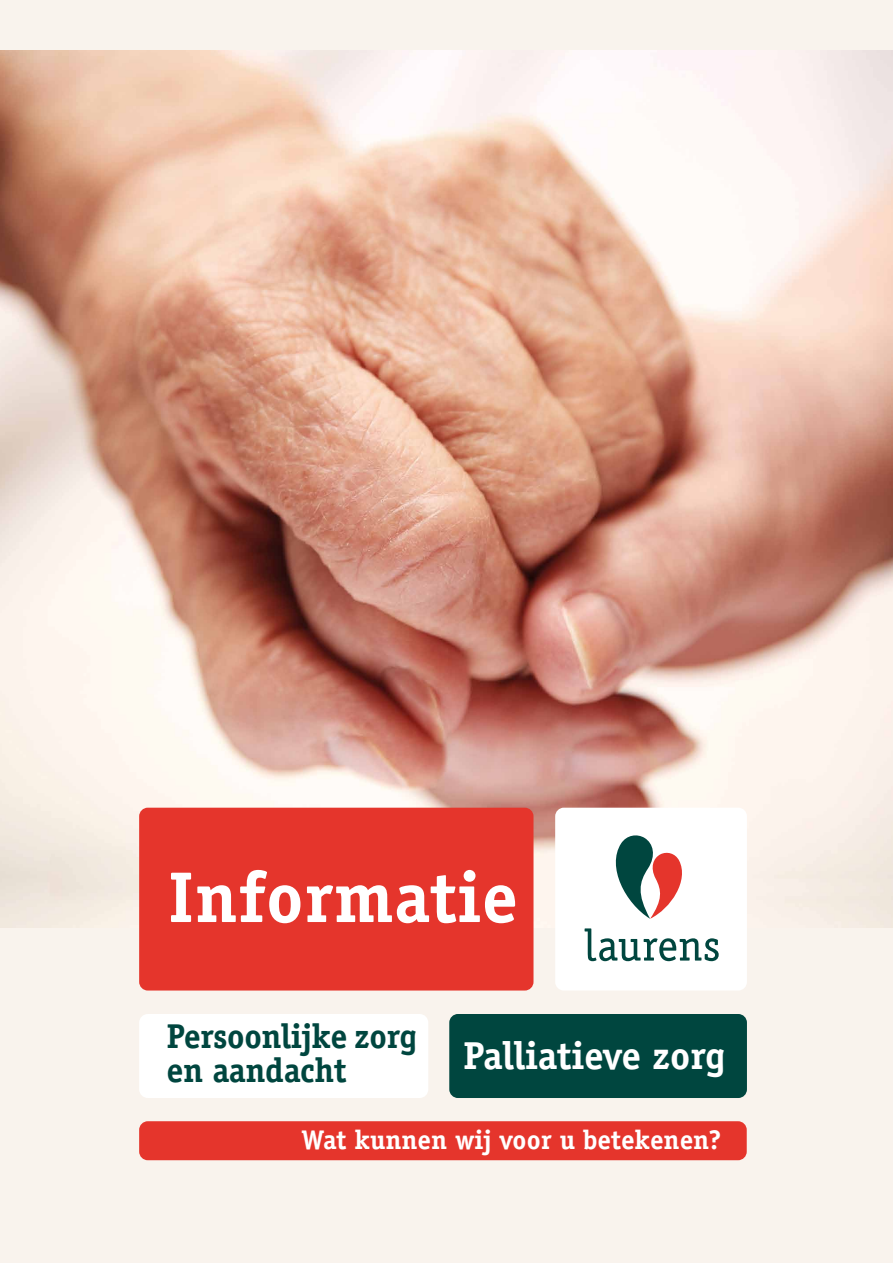
<style>
.page{position:relative;width:893px;height:1263px;background:#f9f3ed}
.page>*{position:absolute;margin:0;border:0;box-sizing:border-box;transform-origin:0 0}
.t1{font:700 72px "Officina Serif";letter-spacing:.005em;color:#fff}
.t2{font:700 39px "Officina Serif";letter-spacing:-.005em;color:#fff}
.t3{font:700 34.5px/34.5px "Officina Serif";letter-spacing:-.01em;color:#00463f}
.t4{font:700 27px "Officina Serif";color:#fff}
</style>
<div class="page">
<img style="left:0;top:51px;width:893px;height:876px">
<div style="left:555px;top:808px;width:192px;height:182px;background:#fff;border-radius:9px"></div>
<div style="left:139px;top:1121px;width:608px;height:39px;background:#e5352c;border-radius:9px"></div>
<div style="left:139px;top:808px;width:394px;height:182px;background:#e5352c;border-radius:9px"></div>
<svg style="left:615px;top:835px;width:67px;height:84px"></svg>
<svg style="left:585px;top:928px;width:134px;height:33px"></svg>
<div style="left:139px;top:1014px;width:289px;height:84px;background:#fff;border-radius:9px"></div>
<div style="left:449px;top:1014px;width:298px;height:84px;background:#00463f;border-radius:9px"></div>
<h1 class="t1" style="left:168px;top:853px;width:351px">Informatie</h1>
<p class="t3" style="left:166px;top:1018px;width:252px">Persoonlijke zorg en aandacht</p>
<h2 class="t2" style="left:463px;top:1031px;width:264px">Palliatieve zorg</h2>
<p class="t4" style="left:302px;top:1123px;width:421px">Wat kunnen wij voor u betekenen?</p>
</div>
